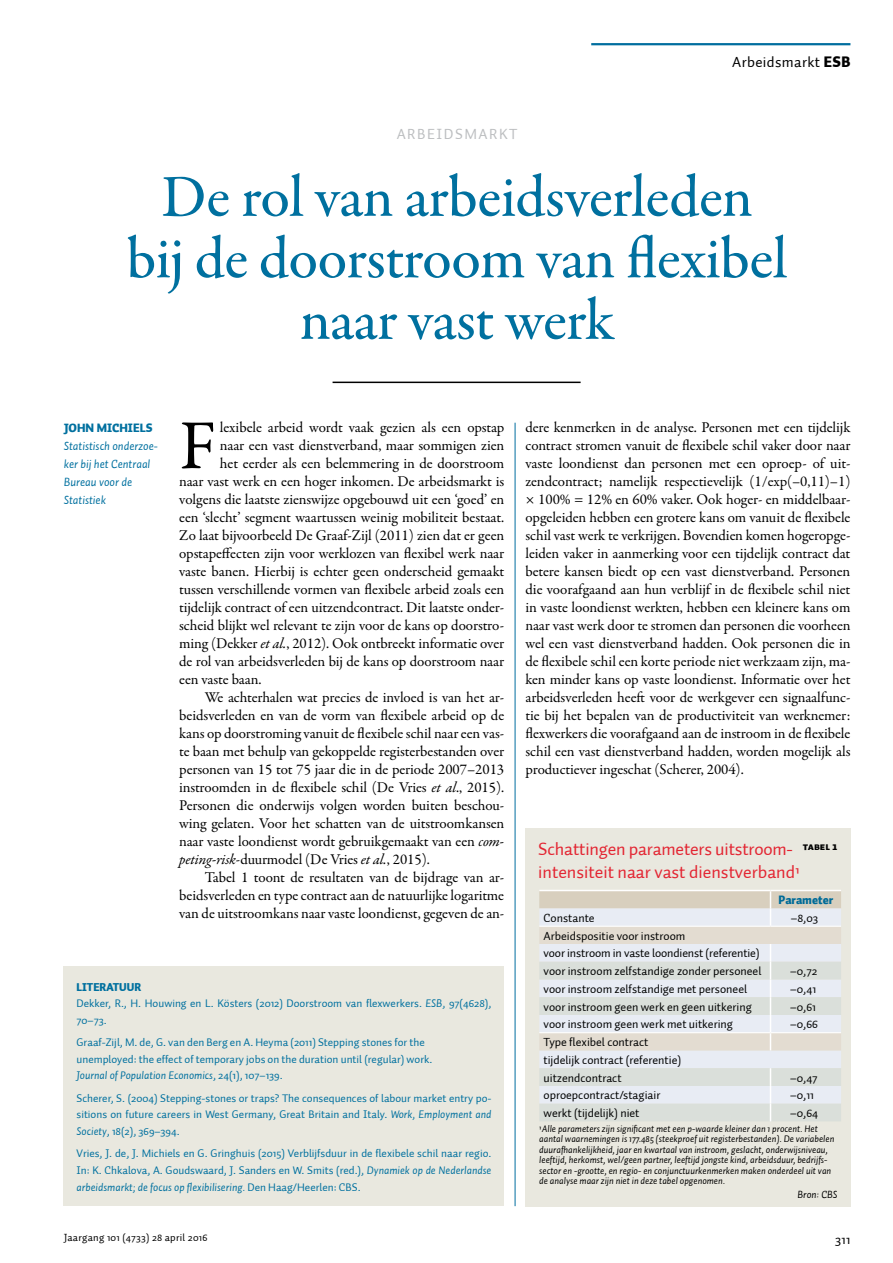
<style>
.page{position:relative;width:893px;height:1263px;background:#fff}
.page>*{position:absolute;margin:0;border:0;box-sizing:border-box;transform-origin:0 0}
.t1{font:70.5px "Garamond Premr Pro";color:#000}
.t2{font:500 60px/61.5px "Garamond Premr Pro";letter-spacing:-.01em;color:#00709f;text-align:center}
.t3{font:18px/22.5px "Auto 1";color:#e32532}
.t4{font:15px/18px "Garamond Premr Pro";letter-spacing:-.005em;color:#000;text-align:justify}
.t5{font:15px "Auto 1";letter-spacing:.025em;color:#000}
.t6{font:15px "Auto 1";letter-spacing:.1em;color:#bcbec0}
.t7{font:13.5px "Auto 1";color:#000}
.t8{font:12px/17.7px "Auto 1";color:#000101}
.t9{font:italic 12px/18px "Auto 1";color:#00709f}
.t10{font:900 12px "Auto 1";color:#00709f}
.t11{font:900 12px "Auto 1";color:#006b98}
.t12{font:11.25px/16.5px "Auto 1";color:#00709f}
.t13{font:10.5px "Auto 1";letter-spacing:.025em;color:#000}
.t14{font:italic 10.5px "Auto 1";color:#000}
.t15{font:10.5px "Auto 1 Black Sm Cp";color:#000}
.t16{font:italic 9.75px/10.5px "Auto 1";color:#000}
.s1{font-weight:900}
.s2{font-style:italic}
</style>
<div class="page">
<hr style="left:591px;top:43px;width:259px;height:2px;background:#006e9f">
<hr style="left:515px;top:423px;width:1px;height:783px;background:#006e9f">
<hr style="left:333px;top:382px;width:248px;height:1px;background:#000">
<div style="left:525px;top:828px;width:325px;height:378px;background:#e9e8df"></div>
<div style="left:64px;top:966px;width:440px;height:240px;background:#e9e8df"></div>
<svg style="left:539px;top:1050px;width:302px;height:71px"></svg>
<svg style="left:539px;top:891px;width:302px;height:159px"></svg>
<svg style="left:770px;top:1068px;width:1px;height:53px"></svg>
<hr style="left:539px;top:890px;width:231px;height:1px;background:#fff">
<hr style="left:770px;top:890px;width:71px;height:1px;background:#fff">
<hr style="left:539px;top:926px;width:231px;height:1px;background:#fff">
<hr style="left:770px;top:926px;width:71px;height:1px;background:#fff">
<hr style="left:539px;top:1032px;width:231px;height:1px;background:#fff">
<hr style="left:770px;top:1032px;width:71px;height:1px;background:#fff">
<p class="t6" style="left:397px;top:125px;width:122px">ARBEIDSMARKT</p>
<p class="t5" style="left:732px;top:53px;width:120px">Arbeidsmarkt <span class="s1">ESB</span></p>
<h2 class="t2" style="left:127px;top:167px;width:663px">De rol van arbeidsverleden bij de doorstroom van flexibel naar vast werk</h2>
<p class="t10" style="left:64px;top:420px;width:90px">JOHN MICHIELS</p>
<p class="t9" style="left:64px;top:437px;width:96px">Statistisch onderzoe&shy;ker bij het Centraal<br>Bureau voor de<br>Statistiek</p>
<h1 class="t1" style="left:179px;top:403px;width:39px">F</h1>
<p class="t4" style="left:220px;top:419px;width:286px">lexibele arbeid wordt vaak gezien als een opstap</p>
<p class="t4" style="left:220px;top:437px;width:286px">naar een vast dienstverband, maar sommigen zien</p>
<p class="t4" style="left:220px;top:455px;width:286px">het eerder als een belemmering in de doorstroom</p>
<p class="t4" style="left:179px;top:473px;width:326px">naar vast werk en een hoger inkomen. De arbeidsmarkt is</p>
<p class="t4" style="left:179px;top:491px;width:326px">volgens die laatste zienswijze opgebouwd uit een ‘goed’ en</p>
<p class="t4" style="left:179px;top:509px;width:326px">een ‘slecht’ segment waartussen weinig mobiliteit bestaat.</p>
<p class="t4" style="left:179px;top:527px;width:326px">Zo laat bijvoorbeeld De Graaf-Zijl (2011) zien dat er geen</p>
<p class="t4" style="left:179px;top:545px;width:326px">opstapeffecten zijn voor werklozen van flexibel werk naar</p>
<p class="t4" style="left:179px;top:563px;width:327px">vaste banen. Hierbij is echter geen onderscheid gemaakt</p>
<p class="t4" style="left:179px;top:581px;width:327px">tussen verschillende vormen van flexibele arbeid zoals een</p>
<p class="t4" style="left:179px;top:599px;width:326px">tijdelijk contract of een uitzendcontract. Dit laatste onder-</p>
<p class="t4" style="left:179px;top:617px;width:326px">scheid blijkt wel relevant te zijn voor de kans op doorstro-</p>
<p class="t4" style="left:179px;top:635px;width:326px">ming (Dekker <span class="s2">et al.</span>, 2012). Ook ontbreekt informatie over</p>
<p class="t4" style="left:179px;top:653px;width:326px">de rol van arbeidsverleden bij de kans op doorstroom naar</p>
<p class="t4" style="left:179px;top:671px;width:84px">een vaste baan.</p>
<p class="t4" style="left:205px;top:689px;width:301px">We achterhalen wat precies de invloed is van het ar-</p>
<p class="t4" style="left:179px;top:707px;width:327px">beidsverleden en van de vorm van flexibele arbeid op de</p>
<p class="t4" style="left:179px;top:725px;width:326px">kans op doorstroming vanuit de flexibele schil naar een vas-</p>
<p class="t4" style="left:179px;top:743px;width:326px">te baan met behulp van gekoppelde registerbestanden over</p>
<p class="t4" style="left:179px;top:761px;width:326px">personen van 15 tot 75 jaar die in de periode 2007–2013</p>
<p class="t4" style="left:179px;top:779px;width:326px">instroomden in de flexibele schil (De Vries <span class="s2">et al</span>., 2015).</p>
<p class="t4" style="left:179px;top:797px;width:326px">Personen die onderwijs volgen worden buiten beschou-</p>
<p class="t4" style="left:179px;top:815px;width:326px">wing gelaten. Voor het schatten van de uitstroomkansen</p>
<p class="t4" style="left:179px;top:833px;width:326px">naar vaste loondienst wordt gebruikgemaakt van een <span class="s2">com-</span></p>
<p class="t4" style="left:179px;top:851px;width:252px"><span class="s2">peting-risk</span>-duurmodel (De Vries <span class="s2">et al.</span>, 2015).</p>
<p class="t4" style="left:205px;top:869px;width:301px">Tabel 1 toont de resultaten van de bijdrage van ar-</p>
<p class="t4" style="left:179px;top:887px;width:326px">beidsverleden en type contract aan de natuurlijke logaritme</p>
<p class="t4" style="left:179px;top:905px;width:326px">van de uitstroomkans naar vaste loondienst, gegeven de an-</p>
<p class="t12" style="left:77px;top:979px;width:416px"><span class="s1">LITERATUUR<br></span>Dekker, R., H. Houwing en L. Kösters (2012) Doorstroom van flexwerkers. <span class="s2">ESB</span>, 97(4628),<br>70–73.</p>
<p class="t12" style="left:77px;top:1034px;width:357px">Graaf-Zijl, M. de, G. van den Berg en A. Heyma (2011) Stepping stones for the unemployed: the effect of temporary jobs on the duration until (regular) work.<br><span class="s2">Journal of Population Economics</span>, 24(1), 107–139.</p>
<p class="t12" style="left:77px;top:1090px;width:416px;text-align:justify">Scherer, S. (2004) Stepping-stones or traps? The consequences of labour market entry po&shy;sitions on future careers in West Germany, Great Britain and Italy. <span class="s2">Work, Employment and Society</span>, 18(2), 369–394.</p>
<p class="t12" style="left:77px;top:1145px;width:416px;text-align:justify">Vries, J. de, J. Michiels en G. Gringhuis (2015) Verblijfsduur in de flexibele schil naar regio.<br>In: K. Chkalova, A. Goudswaard, J. Sanders en W. Smits (red.), <span class="s2">Dynamiek op de Nederlandse arbeidsmarkt; de focus op flexibilisering.</span> Den Haag/Heerlen: CBS.</p>
<p class="t13" style="left:64px;top:1231px;width:145px">Jaargang 101 (4733) 28 april 2016</p>
<p class="t4" style="left:525px;top:419px;width:327px">dere kenmerken in de analyse. Personen met een tijdelijk contract stromen vanuit de flexibele schil vaker door naar vaste loondienst dan personen met een oproep- of uit&shy;zendcontract; namelijk respectievelijk (1/exp(–0,11)–1) × 100% = 12% en 60% vaker. Ook hoger- en middelbaar&shy;opgeleiden hebben een grotere kans om vanuit de flexibele schil vast werk te verkrijgen. Bovendien komen hogeropge&shy;leiden vaker in aanmerking voor een tijdelijk contract dat betere kansen biedt op een vast dienstverband. Personen die voorafgaand aan hun verblijf in de flexibele schil niet in vaste loondienst werkten, hebben een kleinere kans om naar vast werk door te stromen dan personen die voorheen wel een vast dienstverband hadden. Ook personen die in de flexibele schil een korte periode niet werkzaam zijn, ma&shy;ken minder kans op vaste loondienst. Informatie over het arbeidsverleden heeft voor de werkgever een signaalfunc&shy;tie bij het bepalen van de productiviteit van werknemer: flexwerkers die voorafgaand aan de instroom in de flexibele schil een vast dienstverband hadden, worden mogelijk als productiever ingeschat (Scherer, 2004).</p>
<p class="t3" style="left:538px;top:838px;width:263px">Schattingen parameters uitstroom&shy;intensiteit naar vast dienstverband¹</p>
<p class="t15" style="left:803px;top:840px;width:36px">TABEL 1</p>
<p class="t11" style="left:778px;top:892px;width:56px">Parameter</p>
<p class="t8" style="left:543px;top:909px;width:53px">Constante</p>
<p class="t8" style="left:791px;top:909px;width:29px">–8,03</p>
<p class="t8" style="left:543px;top:927px;width:219px">Arbeidspositie voor instroom<br>voor instroom in vaste loondienst (referentie) voor instroom zelfstandige zonder personeel</p>
<p class="t8" style="left:790px;top:962px;width:29px">–0,72</p>
<p class="t8" style="left:543px;top:980px;width:205px">voor instroom zelfstandige met personeel</p>
<p class="t8" style="left:790px;top:980px;width:27px">–0,41</p>
<p class="t8" style="left:543px;top:998px;width:210px">voor instroom geen werk en geen uitkering</p>
<p class="t8" style="left:790px;top:998px;width:27px">–0,61</p>
<p class="t8" style="left:543px;top:1016px;width:191px">voor instroom geen werk met uitkering</p>
<p class="t8" style="left:790px;top:1016px;width:29px">–0,66</p>
<p class="t8" style="left:543px;top:1033px;width:139px">Type flexibel contract tijdelijk contract (referentie) uitzendcontract</p>
<p class="t8" style="left:790px;top:1069px;width:29px">–0,47</p>
<p class="t8" style="left:543px;top:1087px;width:118px">oproepcontract/stagiair</p>
<p class="t8" style="left:790px;top:1087px;width:25px">–0,11</p>
<p class="t8" style="left:543px;top:1104px;width:97px">werkt (tijdelijk) niet</p>
<p class="t8" style="left:790px;top:1104px;width:30px">–0,64</p>
<p class="t16" style="left:539px;top:1123px;width:297px">¹Alle parameters zijn significant met een p-waarde kleiner dan 1 procent. Het aantal waarnemingen is 177.485 (steekproef uit registerbestanden). De variabelen duurafhankelijkheid, jaar en kwartaal van instroom, geslacht, onderwijsniveau, leeftijd, herkomst, wel/geen partner, leeftijd jongste kind, arbeidsduur, bedrijfs&shy;sector en -grootte, en regio- en conjunctuurkenmerken maken onderdeel uit van de analyse maar zijn niet in deze tabel opgenomen.</p>
<p class="t14" style="left:797px;top:1187px;width:42px">Bron: CBS</p>
<p class="t7" style="left:835px;top:1231px;width:17px">311</p>
</div>
